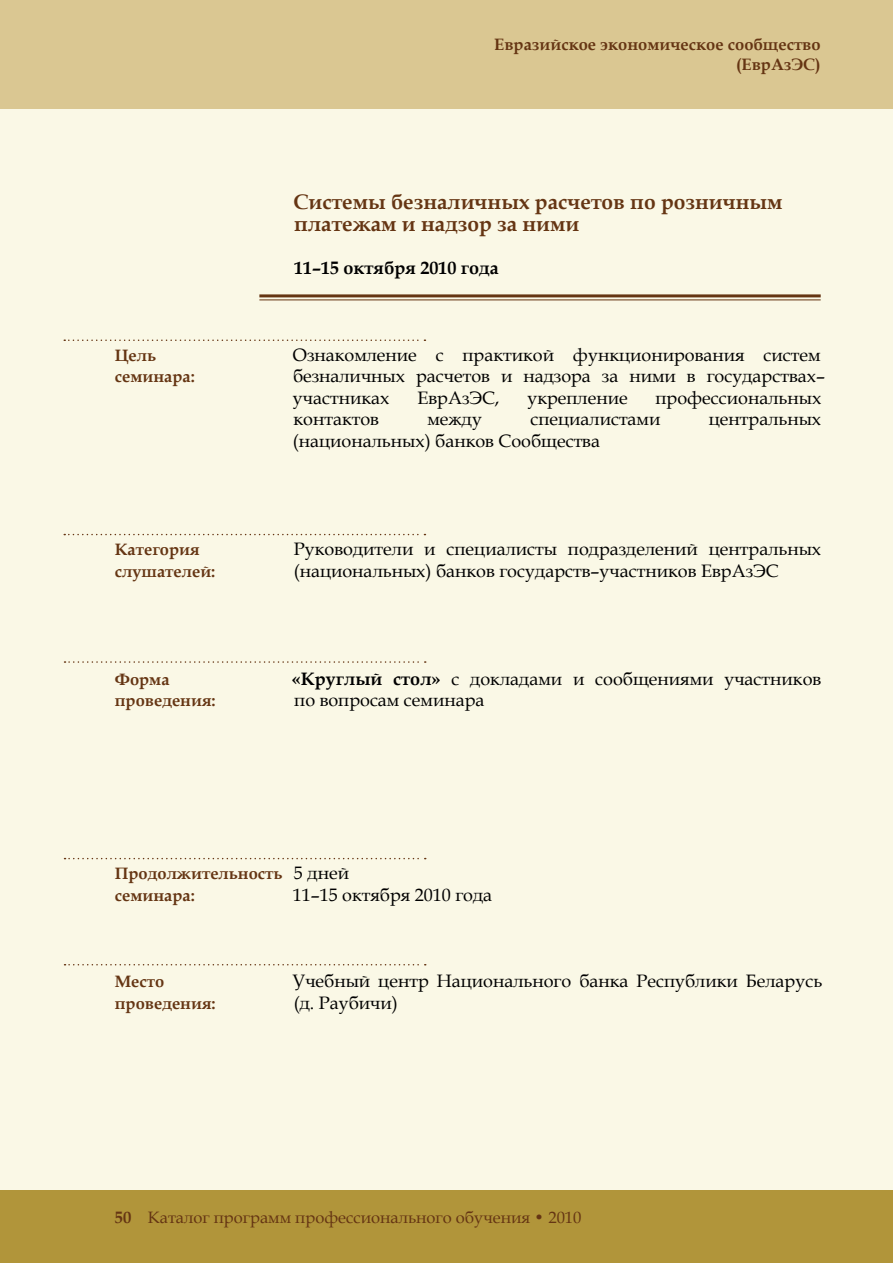
<style>
.page{position:relative;width:893px;height:1263px;background:#faf8e6}
.page>*{position:absolute;margin:0;border:0;box-sizing:border-box;transform-origin:0 0}
.t1{font:700 21px/21.6px "Book Antiqua";color:#653513}
.t2{font:18px/21.6px "Book Antiqua";color:#000}
.t3{font:700 18px "Book Antiqua";color:#000}
.t4{font:700 16.5px/21.6px "Book Antiqua";color:#653513}
.t5{font:16.5px "Book Antiqua";color:#653513}
.s1{font-weight:700}
</style>
<div class="page">
<div style="left:0;top:0;width:893px;height:108px;background:#dac792"></div>
<hr style="left:259px;top:294px;width:562px;height:3px;background:#653513">
<hr style="left:259px;top:299px;width:562px;height:1px;background:#653513">
<div style="left:0;top:1191px;width:893px;height:72px;background:#b1953a"></div>
<svg style="left:64px;top:339px;width:361px;height:2px"></svg>
<svg style="left:64px;top:534px;width:361px;height:1px"></svg>
<svg style="left:65px;top:661px;width:361px;height:2px"></svg>
<svg style="left:65px;top:858px;width:361px;height:1px"></svg>
<svg style="left:65px;top:964px;width:361px;height:1px"></svg>
<p class="t4" style="left:494px;top:35px;width:328px;line-height:19.8px;text-align:right">Евразийское экономическое сообщество (ЕврАзЭС)</p>
<p class="t1" style="left:293px;top:191px;width:491px">Системы безналичных расчетов по розничным платежам и надзор за ними</p>
<p class="t3" style="left:294px;top:256px;width:206px">11–15 октября 2010 года</p>
<p class="t4" style="left:115px;top:344px;width:82px">Цель семинара:</p>
<p class="t2" style="left:293px;top:343px;width:534px">Ознакомление с практикой функционирования систем безналичных расчетов и надзора за ними в государствах– участниках</p>
<p class="t2" style="left:417px;top:386px;width:83px">ЕврАзЭС,</p>
<p class="t2" style="left:527px;top:386px;width:102px">укрепление</p>
<p class="t2" style="left:656px;top:386px;width:167px">профессиональных</p>
<p class="t2" style="left:293px;top:408px;width:87px">контактов</p>
<p class="t2" style="left:427px;top:408px;width:56px">между</p>
<p class="t2" style="left:530px;top:408px;width:132px">специалистами</p>
<p class="t2" style="left:709px;top:408px;width:114px">центральных</p>
<p class="t2" style="left:293px;top:430px;width:309px">(национальных) банков Сообщества</p>
<p class="t4" style="left:115px;top:539px;width:102px">Категория слушателей:</p>
<p class="t2" style="left:294px;top:538px;width:529px">Руководители и специалисты подразделений центральных (национальных) банков государств–участников ЕврАзЭС</p>
<p class="t4" style="left:115px;top:668px;width:102px">Форма проведения:</p>
<p class="t2" style="left:292px;top:667px;width:531px"><span class="s1">«Круглый стол»</span> с докладами и сообщениями участников по вопросам семинара</p>
<p class="t4" style="left:115px;top:863px;width:169px">Продолжительность семинара:</p>
<p class="t2" style="left:293px;top:862px;width:201px">5 дней<br>11–15 октября 2010 года</p>
<p class="t4" style="left:115px;top:971px;width:102px">Место проведения:</p>
<p class="t2" style="left:292px;top:970px;width:531px">Учебный центр Национального банка Республики Беларусь (д. Раубичи)</p>
<p class="t5" style="left:115px;top:1206px;width:468px"><span class="s1">50</span> Каталог программ профессионального обучения • 2010</p>
</div>
